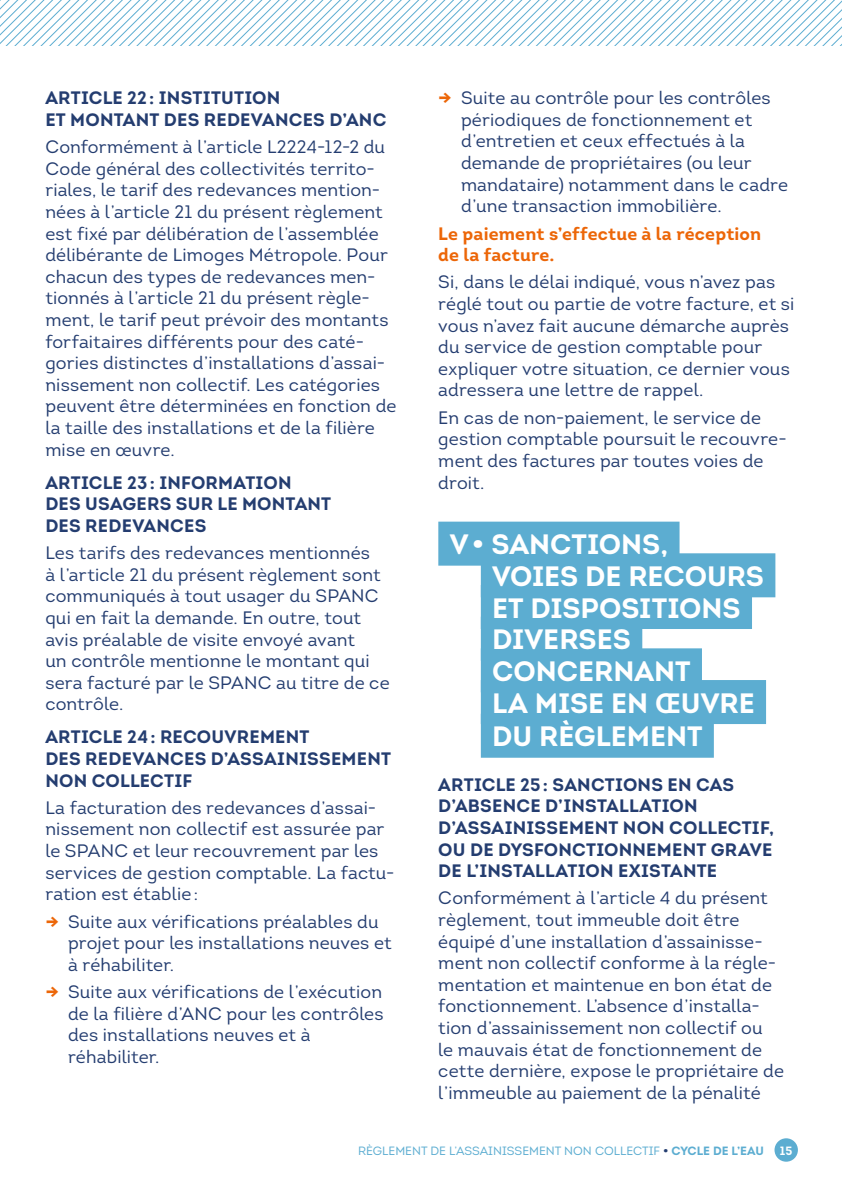
<style>
.page{position:relative;width:842px;height:1191px;background:#fff}
.page>*{position:absolute;margin:0;border:0;box-sizing:border-box;transform-origin:0 0}
.t1{font:28px/32px "Intro Bold Caps";color:#fff}
.t2{font:18px/21.6px "Intro";letter-spacing:.01em;color:#243d70}
.t3{font:18px/21.6px "Intro Bold Caps";letter-spacing:.01em;color:#243d70}
.t4{font:700 18px/21.6px "Intro";letter-spacing:.01em;color:#ec6608}
.t5{font:12px "Intro Regular Caps";color:#5cadd1}
.t6{font:12px "Intro Bold Caps";color:#fff}
.s1{font-weight:700;color:#ec6608}
.s2{font-family:"Intro";font-weight:700;color:#243d70}
.s3{font-family:"Intro Bold Caps"}
</style>
<div class="page">
<div style="left:774px;top:1138px;width:24px;height:23px;background:#5cadd1;border-radius:50%"></div>
<svg style="left:0;top:0;width:842px;height:45px"></svg>
<div style="left:438px;top:521px;width:241px;height:44px;background:#5cadd1"></div>
<div style="left:481px;top:553px;width:294px;height:44px;background:#5cadd1"></div>
<div style="left:481px;top:585px;width:271px;height:44px;background:#5cadd1"></div>
<div style="left:481px;top:616px;width:161px;height:44px;background:#5cadd1"></div>
<div style="left:481px;top:648px;width:221px;height:44px;background:#5cadd1"></div>
<div style="left:481px;top:680px;width:285px;height:44px;background:#5cadd1"></div>
<div style="left:481px;top:713px;width:233px;height:44px;background:#5cadd1"></div>
<p class="t3" style="left:45px;top:87px;width:343px">ARTICLE 22: INSTITUTION<br>ET MONTANT DES REDEVANCES D’ANC</p>
<p class="t2" style="left:45px;top:136px;width:353px">Conformément à l’article L2224-12-2 du Code général des collectivités territo&shy;riales, le tarif des redevances mention&shy;nées à l’article 21 du présent règlement est fixé par délibération de l’assemblée délibérante de Limoges Métropole. Pour chacun des types de redevances men&shy;tionnés à l’article 21 du présent règle&shy;ment, le tarif peut prévoir des montants forfaitaires différents pour des caté&shy;gories distinctes d’installations d’assai&shy;nissement non collectif. Les catégories peuvent être déterminées en fonction de la taille des installations et de la filière mise en œuvre.</p>
<p class="t3" style="left:45px;top:471px;width:287px">ARTICLE 23: INFORMATION<br>DES USAGERS SUR LE MONTANT<br>DES REDEVANCES</p>
<p class="t2" style="left:45px;top:542px;width:346px">Les tarifs des redevances mentionnés<br>à l’article 21 du présent règlement sont communiqués à tout usager du SPANC qui en fait la demande. En outre, tout avis préalable de visite envoyé avant<br>un contrôle mentionne le montant qui sera facturé par le SPANC au titre de ce contrôle.</p>
<p class="t3" style="left:45px;top:726px;width:347px">ARTICLE 24: RECOUVREMENT<br>DES REDEVANCES D’ASSAINISSEMENT<br>NON COLLECTIF</p>
<p class="t2" style="left:45px;top:796px;width:351px">La facturation des redevances d’assai&shy;nissement non collectif est assurée par le SPANC et leur recouvrement par les services de gestion comptable. La factu&shy;ration est établie:</p>
<p class="t2" style="left:68px;top:910px;width:325px;text-indent:-23px"><span class="s1">→</span> Suite aux vérifications préalables du projet pour les installations neuves et à réhabiliter.</p>
<p class="t2" style="left:68px;top:980px;width:317px;text-indent:-23px"><span class="s1">→</span> Suite aux vérifications de l’exécution de la filière d’ANC pour les contrôles des installations neuves et à réhabiliter.</p>
<p class="t2" style="left:461px;top:87px;width:329px;text-indent:-23px"><span class="s1">→</span> Suite au contrôle pour les contrôles périodiques de fonctionnement et d’entretien et ceux effectués à la demande de propriétaires (ou leur mandataire) notamment dans le cadre d’une transaction immobilière.</p>
<p class="t4" style="left:438px;top:222px;width:324px">Le paiement s’effectue à la réception de la facture.</p>
<p class="t2" style="left:438px;top:271px;width:358px">Si, dans le délai indiqué, vous n’avez pas réglé tout ou partie de votre facture, et si vous n’avez fait aucune démarche auprès du service de gestion comptable pour expliquer votre situation, ce dernier vous adressera une lettre de rappel.</p>
<p class="t2" style="left:438px;top:406px;width:350px">En cas de non-paiement, le service de gestion comptable poursuit le recouvre&shy;ment des factures par toutes voies de droit.</p>
<h1 class="t1" style="left:492px;top:528px;width:273px;text-indent:-43px">V• SANCTIONS,<br>VOIES DE RECOURS<br>ET DISPOSITIONS<br>DIVERSES<br>CONCERNANT<br>LA MISE EN ŒUVRE<br>DU RÈGLEMENT</h1>
<p class="t3" style="left:438px;top:773px;width:337px">ARTICLE 25: SANCTIONS EN CAS<br>D’ABSENCE D’INSTALLATION<br>D’ASSAINISSEMENT NON COLLECTIF,<br>OU DE DYSFONCTIONNEMENT GRAVE<br>DE L’INSTALLATION EXISTANTE</p>
<p class="t2" style="left:438px;top:887px;width:347px">Conformément à l’article 4 du présent règlement, tout immeuble doit être équipé d’une installation d’assainisse&shy;ment non collectif conforme à la régle&shy;mentation et maintenue en bon état de fonctionnement. L’absence d’installa&shy;tion d’assainissement non collectif ou<br>le mauvais état de fonctionnement de cette dernière, expose le propriétaire de l’immeuble au paiement de la pénalité</p>
<p class="t5" style="left:358px;top:1143px;width:407px">RÈGLEMENT DE L’ASSAINISSEMENT NON COLLECTIF <span class="s2">•</span> <span class="s3">CYCLE DE L’EAU</span></p>
<p class="t6" style="left:780px;top:1142px;width:14px">15</p>
</div>
